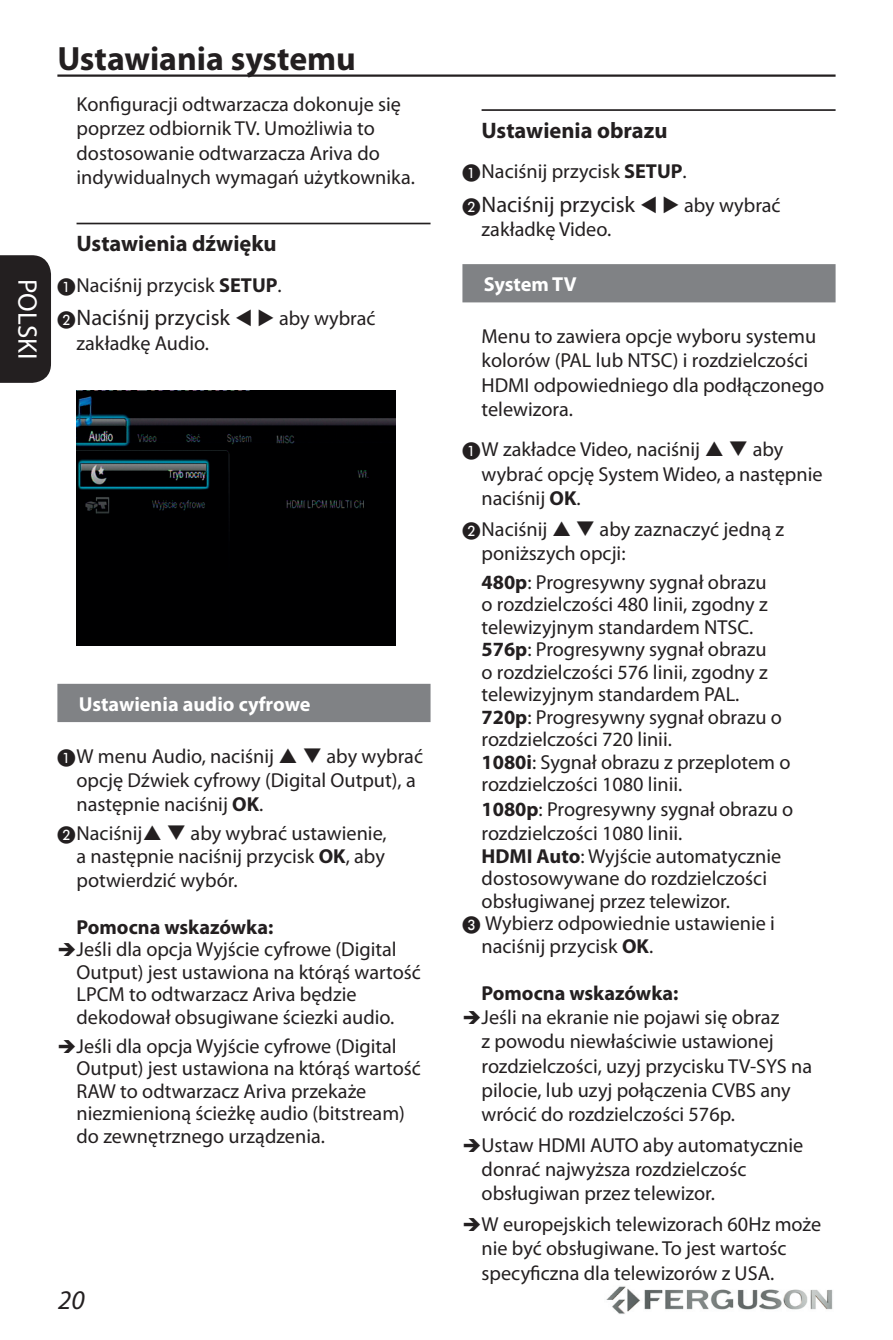
<style>
.page{position:relative;width:893px;height:1340px;background:#fff}
.page>*{position:absolute;margin:0;border:0;box-sizing:border-box;transform-origin:0 0}
.t1{font:700 33.75px "Myriad Pro";color:#231f20}
.t2{font:27px "Myriad Pro";color:#fff}
.t3{font:italic 27px "Myriad Pro";color:#231f20}
.t4{font:22.5px "Myriad Pro";color:#231f20}
.t5{font:700 22.5px "Myriad Pro";color:#231f20}
.t6{font:20.25px/24.3px "Myriad Pro";color:#231f20}
.t7{font:700 20.25px "Myriad Pro";color:#231f20}
.t8{font:700 20.25px "Myriad Pro";color:#fff}
.s1{font-family:"Philips Pi Roman";font-size:18px}
.s2{font-weight:700}
.s3{font-size:20.25px}
</style>
<div class="page">
<img style="left:606px;top:1286px;width:227px;height:28px">
<div style="left:0;top:255px;width:51px;height:128px;background:#231f20"></div>
<hr style="left:57px;top:74px;width:779px;height:3px;background:#231f20">
<hr style="left:77px;top:223px;width:354px;height:1px;background:#231f20">
<img style="left:77px;top:391px;width:318px;height:255px">
<div style="left:59px;top:685px;width:370px;height:36px;background:#808285"></div>
<div style="left:57px;top:683px;width:374px;height:39px;border:2px solid #808285"></div>
<hr style="left:482px;top:109px;width:354px;height:2px;background:#231f20">
<div style="left:464px;top:265px;width:370px;height:36px;background:#808285"></div>
<div style="left:462px;top:264px;width:374px;height:38px;border:2px solid #808285"></div>
<h2 class="t2" style="left:44px;top:279px;width:82px;rotate:90deg">POLSKI</h2>
<h1 class="t1" style="left:57px;top:37px;width:300px">Ustawiania systemu</h1>
<p class="t6" style="left:77px;top:92px;width:340px">Konfiguracji odtwarzacza dokonuje się poprzez odbiornik TV. Umożliwia to dostosowanie odtwarzacza Ariva do indywidualnych wymagań użytkownika.</p>
<p class="t5" style="left:77px;top:229px;width:202px">Ustawienia dźwięku</p>
<p class="t6" style="left:57px;top:272px;width:226px"><span class="s1">A</span>Naciśnij przycisk <span class="s2">SETUP</span>.</p>
<p class="t4" style="left:57px;top:304px;width:320px"><span class="s1">B</span>Naciśnij przycisk ▼ ◆ <span class="s3">aby wybrać</span></p>
<p class="t6" style="left:77px;top:330px;width:134px">zakładkę Audio.</p>
<p class="t8" style="left:79px;top:690px;width:233px">Ustawienia audio cyfrowe</p>
<p class="t6" style="left:57px;top:743px;width:218px"><span class="s1">A</span>W menu Audio, naciśnij</p>
<p class="t6" style="left:77px;top:743px;width:348px;text-indent:226px">❑ aby wybrać opcję Dźwiek cyfrowy (Digital Output), a następnie naciśnij <span class="s2">OK</span>.</p>
<p class="t6" style="left:77px;top:821px;width:312px;line-height:23.4px;text-align:justify;text-indent:-19px"><span class="s1">B</span>Naciśnij ❑ aby wybrać ustawienie, a następnie naciśnij przycisk <span class="s2">OK</span>, aby potwierdzić wybór.</p>
<p class="t7" style="left:77px;top:913px;width:198px">Pomocna wskazówka:</p>
<p class="t6" style="left:77px;top:938px;width:346px;line-height:22.5px;text-indent:-19px">➔Jeśli dla opcja Wyjście cyfrowe (Digital Output) jest ustawiona na którąś wartość LPCM to odtwarzacz Ariva będzie dekodował obsugiwane ściezki audio.</p>
<p class="t6" style="left:77px;top:1034px;width:346px;line-height:22.5px;text-indent:-19px">➔Jeśli dla opcja Wyjście cyfrowe (Digital Output) jest ustawiona na którąś wartość RAW to odtwarzacz Ariva przekaże niezmienioną ścieżkę audio (bitstream) do zewnętrznego urządzenia.</p>
<h2 class="t3" style="left:58px;top:1283px;width:28px">20</h2>
<p class="t5" style="left:482px;top:116px;width:187px">Ustawienia obrazu</p>
<p class="t6" style="left:462px;top:159px;width:226px"><span class="s1">A</span>Naciśnij przycisk <span class="s2">SETUP</span>.</p>
<p class="t4" style="left:462px;top:190px;width:320px"><span class="s1">B</span>Naciśnij przycisk ▼ ◆ <span class="s3">aby wybrać</span></p>
<p class="t6" style="left:482px;top:217px;width:131px">zakładkę Video.</p>
<p class="t8" style="left:484px;top:271px;width:94px">System TV</p>
<p class="t6" style="left:482px;top:324px;width:344px">Menu to zawiera opcje wyboru systemu kolorów (PAL lub NTSC) i rozdzielczości<br>HDMI odpowiedniego dla podłączonego telewizora.</p>
<p class="t6" style="left:462px;top:437px;width:239px"><span class="s1">A</span>W zakładce Video, naciśnij</p>
<p class="t6" style="left:482px;top:437px;width:343px;text-indent:247px">❑ aby wybrać opcję System Wideo, a następnie naciśnij <span class="s2">OK</span>.</p>
<p class="t6" style="left:462px;top:516px;width:86px"><span class="s1">B</span>Naciśnij</p>
<p class="t6" style="left:482px;top:516px;width:304px;text-indent:94px">❑ aby zaznaczyć jedną z poniższych opcji:</p>
<p class="t6" style="left:482px;top:569px;width:287px"><span class="s2">480p</span>: Progresywny sygnał obrazu</p>
<p class="t6" style="left:482px;top:592px;width:288px">o rozdzielczości 480 linii, zgodny z</p>
<p class="t6" style="left:482px;top:614px;width:273px">telewizyjnym standardem NTSC.</p>
<p class="t6" style="left:482px;top:637px;width:287px"><span class="s2">576p</span>: Progresywny sygnał obrazu</p>
<p class="t6" style="left:482px;top:659px;width:288px">o rozdzielczości 576 linii, zgodny z</p>
<p class="t6" style="left:482px;top:682px;width:259px">telewizyjnym standardem PAL.</p>
<p class="t6" style="left:482px;top:704px;width:302px"><span class="s2">720p</span>: Progresywny sygnał obrazu o</p>
<p class="t6" style="left:482px;top:727px;width:192px">rozdzielczości 720 linii.</p>
<p class="t6" style="left:482px;top:749px;width:310px"><span class="s2">1080i</span>: Sygnał obrazu z przeplotem o</p>
<p class="t6" style="left:482px;top:772px;width:202px">rozdzielczości 1080 linii.</p>
<p class="t6" style="left:482px;top:796px;width:313px"><span class="s2">1080p</span>: Progresywny sygnał obrazu o</p>
<p class="t6" style="left:482px;top:820px;width:202px">rozdzielczości 1080 linii.</p>
<p class="t6" style="left:482px;top:843px;width:301px"><span class="s2">HDMI Auto</span>: Wyjście automatycznie</p>
<p class="t6" style="left:482px;top:865px;width:287px">dostosowywane do rozdzielczości</p>
<p class="t6" style="left:482px;top:888px;width:250px">obsługiwanej przez telewizor.</p>
<p class="t6" style="left:462px;top:910px;width:314px"><span class="s1">C</span> Wybierz odpowiednie ustawienie i</p>
<p class="t6" style="left:482px;top:933px;width:173px">naciśnij przycisk <span class="s2">OK</span>.</p>
<p class="t7" style="left:482px;top:979px;width:198px">Pomocna wskazówka:</p>
<p class="t6" style="left:482px;top:1004px;width:332px;text-indent:-19px">➔Jeśli na ekranie nie pojawi się obraz<br>z powodu niewłaściwie ustawionej rozdzielczości, uzyj przycisku TV-SYS na pilocie, lub uzyj połączenia CVBS any wrócić do rozdzielczości 576p.</p>
<p class="t6" style="left:482px;top:1132px;width:323px;text-indent:-19px">➔Ustaw HDMI AUTO aby automatycznie donrać najwyższa rozdzielczośc obsługiwan przez telewizor.</p>
<p class="t6" style="left:482px;top:1211px;width:341px;text-indent:-19px">➔W europejskich telewizorach 60Hz może nie być obsługiwane. To jest wartośc specyficzna dla telewizorów z USA.</p>
</div>
